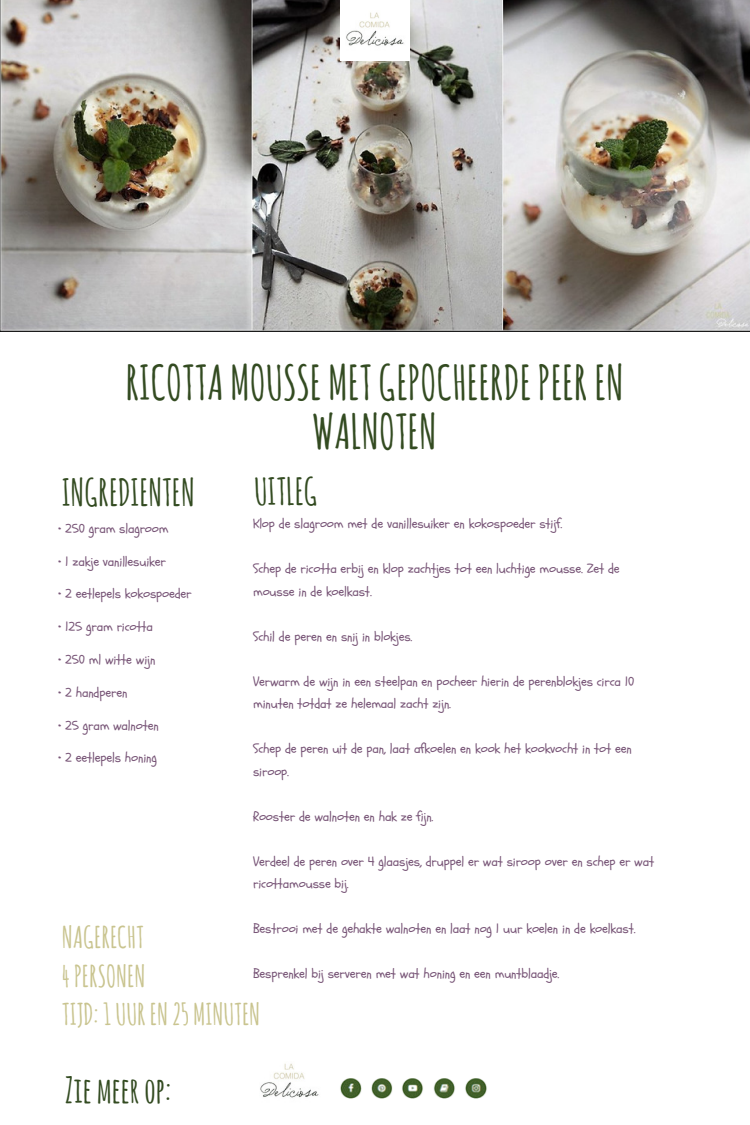
<style>
.page{position:relative;width:750px;height:1125px;background:#fff}
.page>*{position:absolute;margin:0;border:0;box-sizing:border-box;transform-origin:0 0}
.t1{font:700 47.12px/48.8px "Amatic SC";color:#334b21;text-align:center}
.t2{font:700 36.88px "Amatic SC";color:#334b21}
.t3{font:700 35.38px "Amatic SC";color:#334b21}
.t4{font:700 29.5px/38.5px "Amatic SC";color:#c9c48f}
.t5{font:13.25px/22.5px "Schoolbell";letter-spacing:-.01em;color:#785577}
</style>
<div class="page">
<img style="left:260px;top:1063px;width:59px;height:35px">
<img style="left:0;top:0;width:750px;height:332px">
<img style="left:340px;top:0;width:70px;height:61px">
<img style="left:340px;top:1078px;width:22px;height:21px">
<img style="left:371px;top:1078px;width:22px;height:21px">
<img style="left:402px;top:1078px;width:21px;height:21px">
<img style="left:433px;top:1078px;width:22px;height:21px">
<img style="left:465px;top:1078px;width:22px;height:21px">
<h1 class="t1" style="left:125px;top:358px;width:500px">RICOTTA MOUSSE METGEPOCHEERDE PEEREN<br>WALNOTEN</h1>
<h2 class="t2" style="left:254px;top:468px;width:65px">UITLEG</h2>
<p class="t5" style="left:253px;top:513px;width:311px">Klop de slagroom met de vanillesuiker en kokospoeder stijf.</p>
<p class="t5" style="left:253px;top:558px;width:368px">Schep de ricotta erbij en klop zachtjes tot een luchtige mousse. Zet de mousse in de koelkast.</p>
<p class="t5" style="left:253px;top:626px;width:161px">Schil de peren en snij in blokjes.</p>
<p class="t5" style="left:253px;top:671px;width:383px">Verwarm de wijn in een steelpan en pocheer hierin de perenblokjes circa 10 minuten totdat ze helemaal zacht zijn.</p>
<p class="t5" style="left:253px;top:738px;width:380px">Schep de peren uit de pan, laat afkoelen en kook het kookvocht in tot een siroop.</p>
<p class="t5" style="left:253px;top:806px;width:182px">Rooster de walnoten en hak ze fijn.</p>
<p class="t5" style="left:253px;top:851px;width:403px">Verdeel de peren over 4 glaasjes, druppel er wat siroop over en schep er wat ricottamousse bij.</p>
<p class="t5" style="left:253px;top:918px;width:384px">Bestrooi met de gehakte walnoten en laat nog 1 uur koelen in de koelkast.</p>
<p class="t5" style="left:253px;top:963px;width:308px">Besprenkel bij serveren met wat honing en een muntblaadje.</p>
<h2 class="t2" style="left:62px;top:469px;width:134px">INGREDIENTEN</h2>
<p class="t5" style="left:58px;top:517px;width:112px">• 250 gram slagroom</p>
<p class="t5" style="left:58px;top:550px;width:109px">• 1 zakje vanillesuiker</p>
<p class="t5" style="left:58px;top:583px;width:135px">• 2 eetlepels kokospoeder</p>
<p class="t5" style="left:58px;top:616px;width:96px">• 125 gram ricotta</p>
<p class="t5" style="left:58px;top:649px;width:99px">• 250 ml witte wijn</p>
<p class="t5" style="left:58px;top:681px;width:71px">• 2 handperen</p>
<p class="t5" style="left:58px;top:714px;width:102px">• 25 gram walnoten</p>
<p class="t5" style="left:58px;top:747px;width:100px">• 2 eetlepels honing</p>
<h3 class="t4" style="left:62px;top:918px;width:200px">NAGERECHT<br>4 PERSONEN<br>TIJD:1UUREN25 MINUTEN</h3>
<h3 class="t3" style="left:65px;top:1067px;width:108px">Zie meerop:</h3>
</div>
